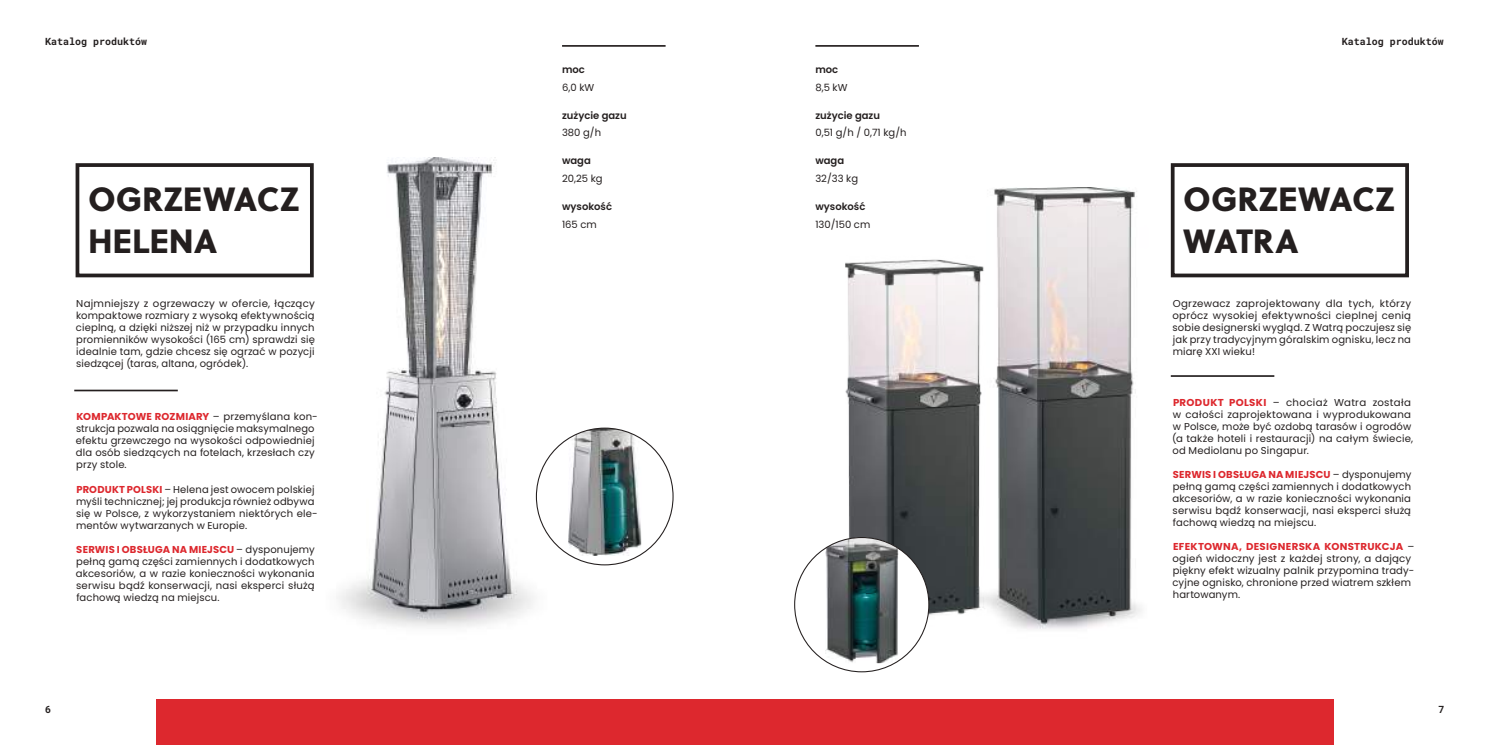
<style>
.page{position:relative;width:1489px;height:745px;background:#fff}
.page>*{position:absolute;margin:0;border:0;box-sizing:border-box;transform-origin:0 0}
.t1{font:33.5px/41.2px "Soleil Xb";color:#241f1f}
.t2{font:10px/12px "Poppins";letter-spacing:.015em;color:#241f1f;text-align:justify}
.t3{font:600 10px "Poppins";color:#241f1f}
.t4{font:10px "Roboto Mono";color:#241f1f}
.s1{font-weight:700;color:#dd282e}
</style>
<div class="page">
<img style="left:306px;top:158px;width:259px;height:469px">
<div style="left:76px;top:163px;width:238px;height:114px;border:4px solid #241f1f"></div>
<img style="left:994px;top:187px;width:148px;height:442px">
<div style="left:1170px;top:163px;width:238px;height:114px;border:4px solid #241f1f"></div>
<hr style="left:815px;top:45px;width:103px;height:2px;background:#241f1f">
<div style="left:156px;top:699px;width:1176px;height:45px;background:#dd282e"></div>
<hr style="left:74px;top:389px;width:104px;height:2px;background:#241f1f">
<hr style="left:1170px;top:375px;width:104px;height:1px;background:#241f1f">
<hr style="left:562px;top:45px;width:103px;height:2px;background:#241f1f">
<img style="left:807px;top:245px;width:215px;height:387px">
<div style="left:536px;top:428px;width:137px;height:136px;background:#fff;border-radius:50%"></div>
<img style="left:568px;top:429px;width:73px;height:126px">
<div style="left:794px;top:537px;width:134px;height:134px;background:#fff;border-radius:50%"></div>
<img style="left:825px;top:537px;width:73px;height:125px">
<p class="t4" style="left:45px;top:35px;width:104px">Katalog produktów</p>
<p class="t4" style="left:1341px;top:35px;width:104px">Katalog produktów</p>
<p class="t3" style="left:562px;top:64px;width:24px">moc</p>
<p class="t2" style="left:562px;top:81px;width:34px">6,0 kW</p>
<p class="t3" style="left:815px;top:64px;width:24px">moc</p>
<p class="t2" style="left:815px;top:81px;width:34px">8,5 kW</p>
<p class="t3" style="left:562px;top:109px;width:66px">zużycie gazu</p>
<p class="t2" style="left:562px;top:127px;width:41px">380 g/h</p>
<p class="t3" style="left:815px;top:109px;width:66px">zużycie gazu</p>
<p class="t2" style="left:815px;top:127px;width:93px">0,51 g/h / 0,71 kg/h</p>
<p class="t3" style="left:562px;top:155px;width:30px">waga</p>
<p class="t2" style="left:562px;top:172px;width:42px">20,25 kg</p>
<p class="t3" style="left:815px;top:155px;width:30px">waga</p>
<p class="t2" style="left:815px;top:172px;width:44px">32/33 kg</p>
<h1 class="t1" style="left:88px;top:177px;width:213px">OGRZEWACZ<br>HELENA</h1>
<h1 class="t1" style="left:1183px;top:177px;width:213px">OGRZEWACZ<br>WATRA</h1>
<p class="t3" style="left:562px;top:201px;width:52px">wysokość</p>
<p class="t2" style="left:562px;top:218px;width:36px">165 cm</p>
<p class="t3" style="left:815px;top:201px;width:52px">wysokość</p>
<p class="t2" style="left:815px;top:218px;width:56px">130/150 cm</p>
<p class="t2" style="left:76px;top:297px;width:240px">Najmniejszy z ogrzewaczy w ofercie, łączący kompaktowe rozmiary z wysoką efektywnością cieplną, a dzięki niższej niż w przypadku innych promienników wysokości (165 cm) sprawdzi się idealnie tam, gdzie chcesz się ogrzać w pozycji siedzącej (taras, altana, ogródek).</p>
<p class="t2" style="left:1172px;top:297px;width:240px">Ogrzewacz zaprojektowany dla tych, którzy oprócz wysokiej efektywności cieplnej cenią sobie designerski wygląd. Z Watrą poczujesz się jak przy tradycyjnym góralskim ognisku, lecz na miarę XXI wieku!</p>
<p class="t2" style="left:76px;top:410px;width:243px;text-align:left"><span class="s1">KOMPAKTOWE ROZMIARY</span> – przemyślana kon&shy;strukcja pozwala na osiągnięcie maksymalnego efektu grzewczego na wysokości odpowiedniej dla osób siedzących na fotelach, krzesłach czy przy stole.</p>
<p class="t2" style="left:76px;top:482px;width:243px;text-align:left"><span class="s1">PRODUKT POLSKI</span> – Helena jest owocem polskiej myśli technicznej; jej produkcja również odbywa się w Polsce, z wykorzystaniem niektórych ele&shy;mentów wytwarzanych w Europie.</p>
<p class="t2" style="left:76px;top:542px;width:240px"><span class="s1">SERWIS I OBSŁUGA NA MIEJSCU</span> – dysponujemy pełną gamą części zamiennych i dodatkowych akcesoriów, a w razie konieczności wykonania serwisu bądź konserwacji, nasi eksperci służą fachową wiedzą na miejscu.</p>
<p class="t2" style="left:1171px;top:396px;width:243px;text-align:left"><span class="s1">PRODUKT POLSKI</span> – chociaż Watra została w całości zaprojektowana i wyprodukowana w Polsce, może być ozdobą tarasów i ogrodów (a także hoteli i restauracji) na całym świecie, od Mediolanu po Singapur.</p>
<p class="t2" style="left:1172px;top:468px;width:240px"><span class="s1">SERWIS I OBSŁUGA NA MIEJSCU</span> – dysponujemy pełną gamą części zamiennych i dodatkowych akcesoriów, a w razie konieczności wykonania serwisu bądź konserwacji, nasi eksperci służą fachową wiedzą na miejscu.</p>
<p class="t2" style="left:1172px;top:540px;width:243px;text-align:left"><span class="s1">EFEKTOWNA, DESIGNERSKA KONSTRUKCJA</span> – ogień widoczny jest z każdej strony, a dający piękny efekt wizualny palnik przypomina trady&shy;cyjne ognisko, chronione przed wiatrem szkłem hartowanym.</p>
<p class="t4" style="left:45px;top:702px;width:7px">6</p>
<p class="t4" style="left:1438px;top:702px;width:8px">7</p>
</div>
